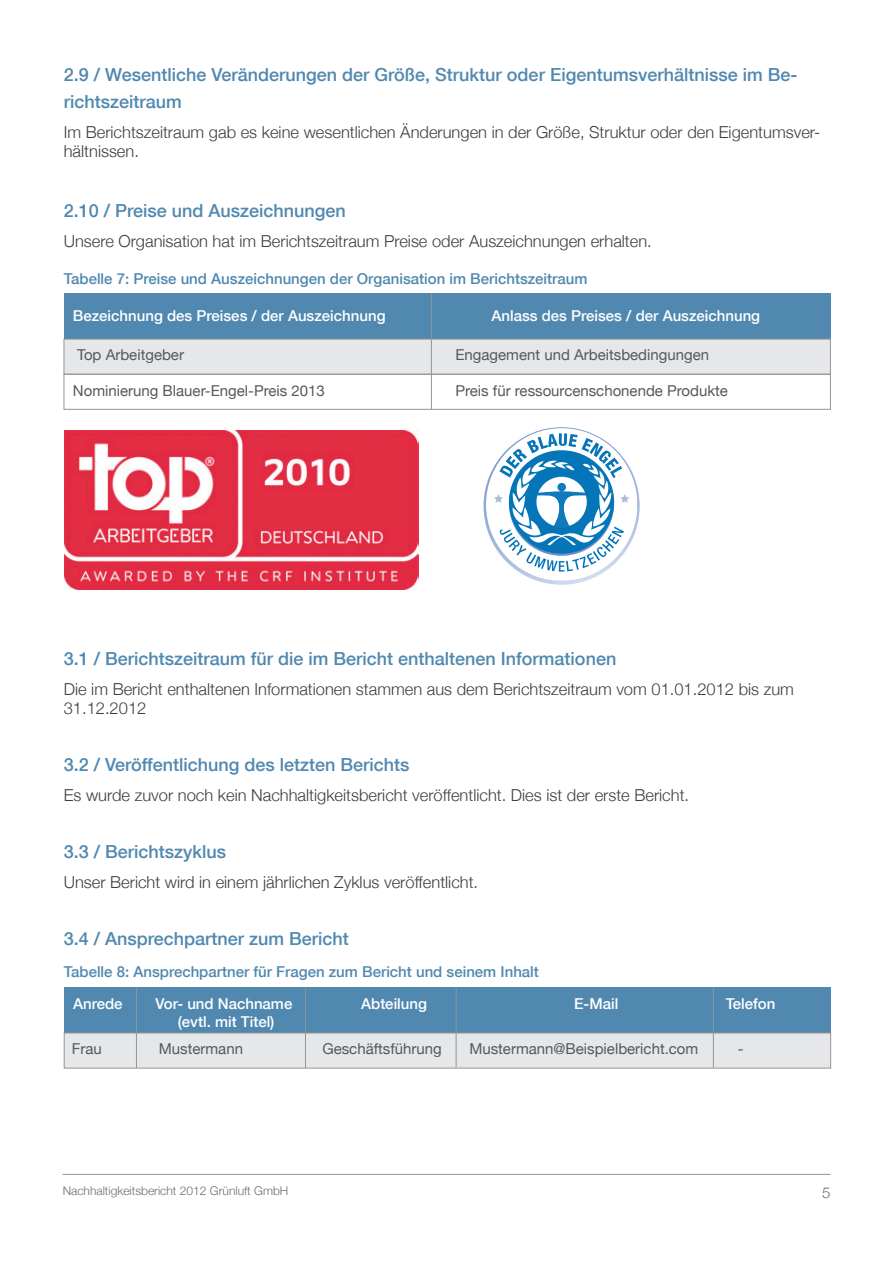
<style>
.page{position:relative;width:893px;height:1263px;background:#fff}
.page>*{position:absolute;margin:0;border:0;box-sizing:border-box;transform-origin:0 0}
.t1{font:500 18px/27px "Helvetica Neue";color:#5088b0}
.t2{font:300 16.5px/19.5px "Helvetica Neue";color:#3e3e3f}
.t3{font:15px "Helvetica Neue";color:#57585a}
.t4{font:500 15px "Helvetica Neue";color:#fff}
.t5{font:500 15px "Helvetica Neue";color:#5088b0}
.t6{font:300 15px "Helvetica Neue";color:#6c6d70}
.t7{font:300 12px "Helvetica Neue";color:#6c6d70}
</style>
<div class="page">
<hr style="left:63px;top:1174px;width:768px;height:1px;background:#939598">
<div style="left:64px;top:293px;width:766px;height:46px;background:#5088b0"></div>
<div style="left:64px;top:339px;width:767px;height:35px;background:#e6e7e9;border:1px solid #939598"></div>
<div style="left:64px;top:374px;width:767px;height:35px;border:1px solid #939598"></div>
<hr style="left:431px;top:293px;width:1px;height:116px;background:#939598">
<img style="left:64px;top:431px;width:354px;height:158px">
<svg style="left:483px;top:427px;width:157px;height:158px"></svg>
<div style="left:64px;top:987px;width:767px;height:46px;background:#5088b0"></div>
<div style="left:64px;top:1033px;width:767px;height:35px;background:#e6e7e9;border:1px solid #939598"></div>
<hr style="left:305px;top:988px;width:1px;height:80px;background:#939598">
<hr style="left:136px;top:988px;width:1px;height:80px;background:#939598">
<hr style="left:456px;top:988px;width:1px;height:79px;background:#939598">
<hr style="left:713px;top:988px;width:1px;height:79px;background:#939598">
<p class="t1" style="left:64px;top:60px;width:735px">2.9 / Wesentliche Veränderungen der Größe, Struktur oder Eigentumsverhältnisse im Be&shy;richtszeitraum</p>
<p class="t2" style="left:64px;top:121px;width:758px">Im Berichtszeitraum gab es keine wesentlichen Änderungen in der Größe, Struktur oder den Eigentumsver&shy;hältnissen.</p>
<p class="t1" style="left:64px;top:197px;width:284px">2.10 / Preise und Auszeichnungen</p>
<p class="t2" style="left:64px;top:231px;width:590px">Unsere Organisation hat im Berichtszeitraum Preise oder Auszeichnungen erhalten.</p>
<p class="t5" style="left:64px;top:267px;width:525px">Tabelle 7: Preise und Auszeichnungen der Organisation im Berichtszeitraum</p>
<p class="t4" style="left:73px;top:303px;width:314px">Bezeichnung des Preises / der Auszeichnung</p>
<p class="t4" style="left:491px;top:303px;width:270px">Anlass des Preises / der Auszeichnung</p>
<p class="t3" style="left:77px;top:341px;width:108px">Top Arbeitgeber</p>
<p class="t3" style="left:455px;top:341px;width:255px">Engagement und Arbeitsbedingungen</p>
<p class="t3" style="left:73px;top:377px;width:253px">Nominierung Blauer-Engel-Preis 2013</p>
<p class="t3" style="left:455px;top:377px;width:274px">Preis für ressourcenschonende Produkte</p>
<p class="t1" style="left:64px;top:644px;width:554px">3.1 / Berichtszeitraum für die im Bericht enthaltenen Informationen</p>
<p class="t2" style="left:64px;top:678px;width:732px">Die im Bericht enthaltenen Informationen stammen aus dem Berichtszeitraum vom 01.01.2012 bis zum<br>31.12.2012</p>
<p class="t1" style="left:64px;top:750px;width:347px">3.2 / Veröffentlichung des letzten Berichts</p>
<p class="t2" style="left:64px;top:784px;width:627px">Es wurde zuvor noch kein Nachhaltigkeitsbericht veröffentlicht. Dies ist der erste Bericht.</p>
<p class="t1" style="left:64px;top:837px;width:164px">3.3 / Berichtszyklus</p>
<p class="t2" style="left:64px;top:871px;width:416px">Unser Bericht wird in einem jährlichen Zyklus veröffentlicht.</p>
<p class="t1" style="left:64px;top:924px;width:287px">3.4 / Ansprechpartner zum Bericht</p>
<p class="t5" style="left:64px;top:960px;width:477px">Tabelle 8: Ansprechpartner für Fragen zum Bericht und seinem Inhalt</p>
<p class="t4" style="left:73px;top:991px;width:51px">Anrede</p>
<p class="t4" style="left:156px;top:991px;width:138px">Vor- und Nachname</p>
<p class="t4" style="left:361px;top:991px;width:67px">Abteilung</p>
<p class="t4" style="left:574px;top:991px;width:46px">E-Mail</p>
<p class="t4" style="left:726px;top:991px;width:51px">Telefon</p>
<p class="t3" style="left:72px;top:1036px;width:31px">Frau</p>
<p class="t3" style="left:159px;top:1036px;width:86px">Mustermann</p>
<p class="t3" style="left:322px;top:1036px;width:121px">Geschäftsführung</p>
<p class="t3" style="left:469px;top:1036px;width:231px">Mustermann@Beispielbericht.com</p>
<p class="t3" style="left:738px;top:1036px;width:7px">-</p>
<p class="t4" style="left:178px;top:1010px;width:98px">(evtl. mit Titel)</p>
<p class="t7" style="left:63px;top:1181px;width:227px">Nachhaltigkeitsbericht 2012 Grünluft GmbH</p>
<p class="t6" style="left:822px;top:1180px;width:10px">5</p>
</div>
